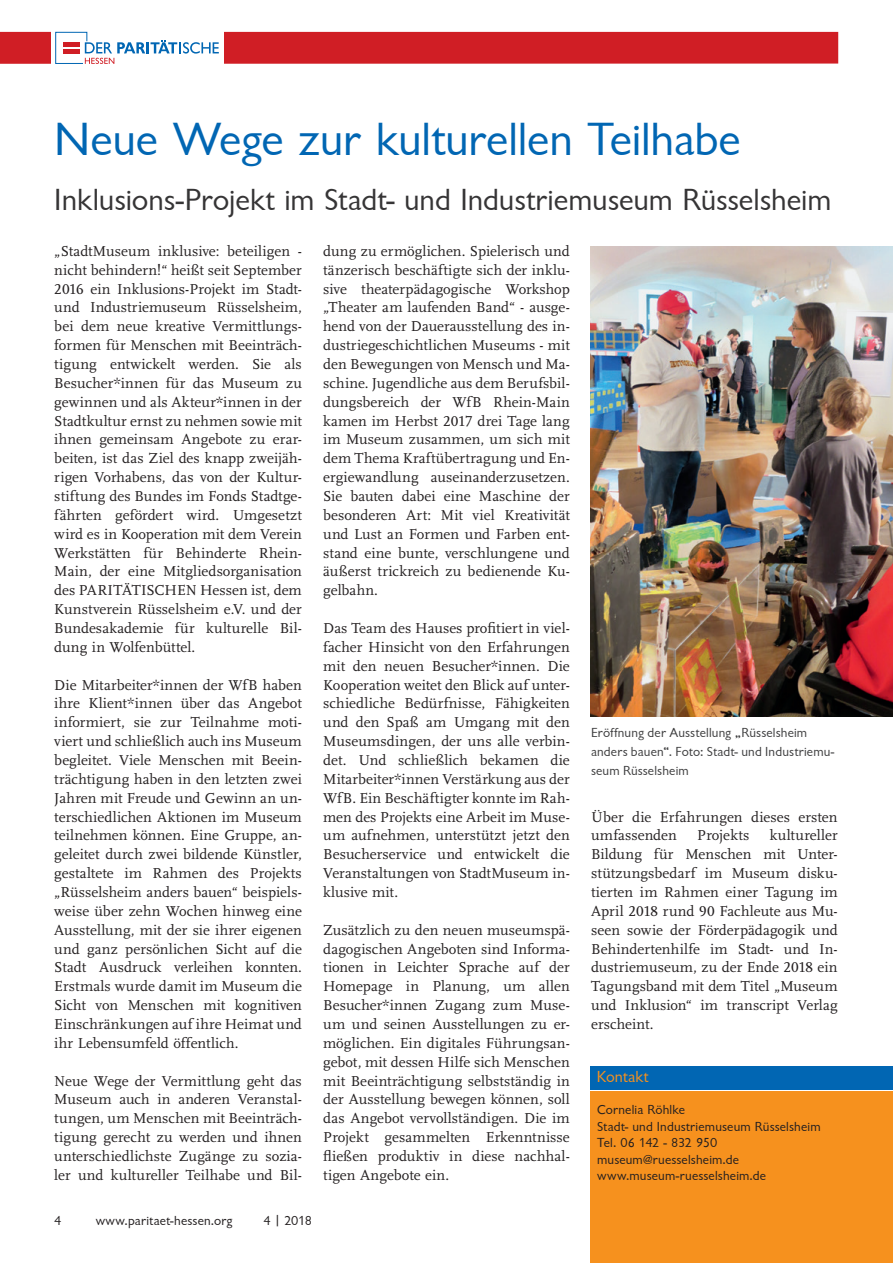
<style>
.page{position:relative;width:893px;height:1263px;background:#fff}
.page>*{position:absolute;margin:0;border:0;box-sizing:border-box;transform-origin:0 0}
.Copy{font:48px "Chantilly";letter-spacing:-.005em;color:#0166b3}
.Copy-2{font:31.5px "Chantilly";color:#363536}
.Copy-3{font:16.5px "Chantilly";color:#f6911e}
.Copy-4{font:15px/18.9px "Scala LF";letter-spacing:.005em;color:#231f20;text-align:justify}
.Copy-5{font:13.5px "Chantilly";letter-spacing:.01em;color:#231f20}
.BU{font:13.5px/18.9px "Chantilly";letter-spacing:.01em;color:#3e3e3f}
.Copy-6{font:13.5px "Chantilly";letter-spacing:-.02em;color:#231f20}
</style>
<div class="page">
<div style="left:0;top:32px;width:838px;height:32px;background:#d01e25"></div>
<div style="left:51px;top:29px;width:172px;height:37px;background:#fff"></div>
<svg style="left:55px;top:32px;width:164px;height:32px"></svg>
<img style="left:590px;top:246px;width:303px;height:470px">
<div style="left:591px;top:1066px;width:302px;height:23px;background:#0166b3"></div>
<div style="left:591px;top:1091px;width:302px;height:172px;background:#f6911e"></div>
<p class="Copy" style="left:54px;top:113px;width:688px">Neue Wege zur kulturellen Teilhabe</p>
<p class="Copy-2" style="left:54px;top:183px;width:779px">Inklusions-Projekt im Stadt- und Industriemuseum Rüsselsheim</p>
<p class="Copy-4" style="left:54px;top:242px;width:249px">„StadtMuseum inklusive: beteiligen - nicht behindern!“ heißt seit September 2016 ein Inklusions-Projekt im Stadt&shy;und Industriemuseum Rüsselsheim, bei dem neue kreative Vermittlungs&shy;formen für Menschen mit Beeinträch&shy;tigung entwickelt werden. Sie als Besucher*innen für das Museum zu gewinnen und als Akteur*innen in der Stadtkultur ernst zu nehmen sowie mit ihnen gemeinsam Angebote zu erar&shy;beiten, ist das Ziel des knapp zweijäh&shy;rigen Vorhabens, das von der Kultur&shy;stiftung des Bundes im Fonds Stadtge&shy;fährten gefördert wird. Umgesetzt wird es in Kooperation mit dem Verein Werkstätten für Behinderte Rhein-Main, der eine Mitgliedsorganisation des PARITÄTISCHEN Hessen ist, dem Kunstverein Rüsselsheim e.V. und der Bundesakademie für kulturelle Bil&shy;dung in Wolfenbüttel.</p>
<p class="Copy-4" style="left:54px;top:675px;width:249px">Die Mitarbeiter*innen der WfB haben ihre Klient*innen über das Angebot informiert, sie zur Teilnahme moti&shy;viert und schließlich auch ins Museum begleitet. Viele Menschen mit Beein&shy;trächtigung haben in den letzten zwei Jahren mit Freude und Gewinn an un&shy;terschiedlichen Aktionen im Museum teilnehmen können. Eine Gruppe, an&shy;geleitet durch zwei bildende Künstler, gestaltete im Rahmen des Projekts „Rüsselsheim anders bauen“ beispiels&shy;weise über zehn Wochen hinweg eine Ausstellung, mit der sie ihrer eigenen und ganz persönlichen Sicht auf die Stadt Ausdruck verleihen konnten.<br>Erstmals wurde damit im Museum die Sicht von Menschen mit kognitiven Einschränkungen auf ihre Heimat und ihr Lebensumfeld öffentlich.</p>
<p class="Copy-4" style="left:54px;top:1071px;width:249px">Neue Wege der Vermittlung geht das Museum auch in anderen Veranstal&shy;tungen, um Menschen mit Beeinträch&shy;tigung gerecht zu werden und ihnen unterschiedlichste Zugänge zu sozia&shy;ler und kultureller Teilhabe und Bil-</p>
<p class="Copy-4" style="left:323px;top:242px;width:248px">dung zu ermöglichen. Spielerisch und tänzerisch beschäftigte sich der inklu&shy;sive theaterpädagogische Workshop „Theater am laufenden Band“ - ausge&shy;hend von der Dauerausstellung des in&shy;dustriegeschichtlichen Museums - mit den Bewegungen von Mensch und Ma&shy;schine. Jugendliche aus dem Berufsbil&shy;dungsbereich der WfB Rhein-Main kamen im Herbst 2017 drei Tage lang im Museum zusammen, um sich mit dem Thema Kraftübertragung und En&shy;ergiewandlung auseinanderzusetzen.<br>Sie bauten dabei eine Maschine der besonderen Art: Mit viel Kreativität und Lust an Formen und Farben ent&shy;stand eine bunte, verschlungene und äußerst trickreich zu bedienende Ku&shy;gelbahn.</p>
<p class="Copy-4" style="left:323px;top:619px;width:248px">Das Team des Hauses profitiert in viel&shy;facher Hinsicht von den Erfahrungen mit den neuen Besucher*innen. Die Kooperation weitet den Blick auf unter&shy;schiedliche Bedürfnisse, Fähigkeiten und den Spaß am Umgang mit den Museumsdingen, der uns alle verbin&shy;det. Und schließlich bekamen die Mitarbeiter*innen Verstärkung aus der WfB. Ein Beschäftigter konnte im Rah&shy;men des Projekts eine Arbeit im Muse&shy;um aufnehmen, unterstützt jetzt den Besucherservice und entwickelt die Veranstaltungen von StadtMuseum in&shy;klusive mit.</p>
<p class="Copy-4" style="left:323px;top:921px;width:248px">Zusätzlich zu den neuen museumspä&shy;dagogischen Angeboten sind Informa&shy;tionen in Leichter Sprache auf der Homepage in Planung, um allen Besucher*innen Zugang zum Muse&shy;um und seinen Ausstellungen zu er&shy;möglichen. Ein digitales Führungsan&shy;gebot, mit dessen Hilfe sich Menschen mit Beeinträchtigung selbstständig in der Ausstellung bewegen können, soll das Angebot vervollständigen. Die im Projekt gesammelten Erkenntnisse fließen produktiv in diese nachhal&shy;tigen Angebote ein.</p>
<p class="Copy-5" style="left:54px;top:1213px;width:9px">4</p>
<p class="Copy-5" style="left:96px;top:1213px;width:139px">www.paritaet-hessen.org</p>
<p class="Copy-5" style="left:264px;top:1213px;width:50px">4 | 2018</p>
<p class="BU" style="left:591px;top:724px;width:245px">Eröffnung der Ausstellung „Rüsselsheim anders bauen“. Foto: Stadt- und Industriemu&shy;seum Rüsselsheim</p>
<p class="Copy-4" style="left:591px;top:807px;width:248px">Über die Erfahrungen dieses ersten umfassenden</p>
<p class="Copy-4" style="left:591px;top:826px;width:248px;text-indent:179px">kultureller Bildung für Menschen mit Unter&shy;stützungsbedarf im Museum disku&shy;tierten im Rahmen einer Tagung im April 2018 rund 90 Fachleute aus Mu&shy;seen sowie der Förderpädagogik und Behindertenhilfe im Stadt- und In&shy;dustriemuseum, zu der Ende 2018 ein Tagungsband mit dem Titel „Museum und Inklusion“ im transcript Verlag erscheint.</p>
<p class="Copy-4" style="left:697px;top:826px;width:54px">Projekts</p>
<p class="Copy-3" style="left:597px;top:1067px;width:53px">Kontakt</p>
<p class="Copy-5" style="left:597px;top:1102px;width:89px">Cornelia Röhlke</p>
<p class="Copy-5" style="left:597px;top:1119px;width:225px">Stadt- und Industriemuseum Rüsselsheim</p>
<p class="Copy-6" style="left:597px;top:1135px;width:122px">Tel. 06 142 - 832 950</p>
<p class="Copy-5" style="left:597px;top:1152px;width:144px">museum@ruesselsheim.de</p>
<p class="Copy-5" style="left:597px;top:1168px;width:171px">www.museum-ruesselsheim.de</p>
</div>
